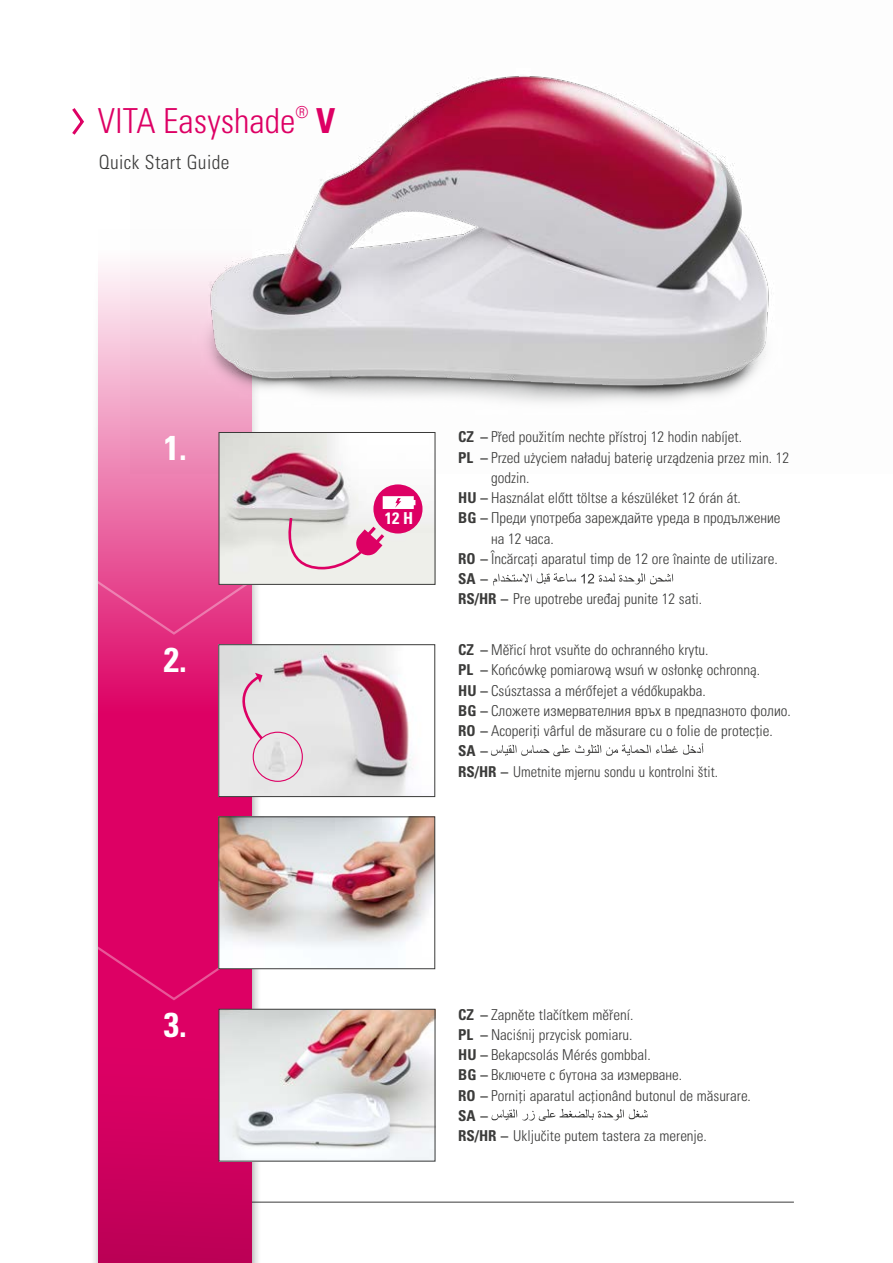
<style>
.page{position:relative;width:893px;height:1263px;background:#fff}
.page>*{position:absolute;margin:0;border:0;box-sizing:border-box;transform-origin:0 0}
.t1{font:300 condensed 34.5px "Univers LT";color:#dd0064}
.t2{font:700 condensed 34.5px "Univers LT";color:#fff}
.t3{font:300 condensed 19.5px "Univers LT";letter-spacing:.02em;color:#3b3b3a}
.t4{font:700 condensed 16.5px "Univers LT";color:#fff}
.t5{font:15px/20.2px "Univers LTCYR 47 Light Cond";color:#3b3b3a}
.t6{font:15px "Univers LTCYR 47 Light Cond";color:#3b3b3a;scale:.96 1}
.t7{font:700 condensed 15px "Univers LT";color:#3b3b3a}
.s1{font-weight:700}
.s2{font-family:"Univers LT";font-weight:700;font-stretch:condensed}
</style>
<div class="page">
<hr style="left:99px;top:1202px;width:695px;height:1px;background:#3b3b3a">
<div style="left:91px;top:225px;width:171px;height:1038px;background:#000;opacity:.4"></div>
<svg style="left:99px;top:230px;width:153px;height:1033px;background:#db2175"></svg>
<svg style="left:99px;top:578px;width:153px;height:58px;background:#e43d88"></svg>
<div style="left:99px;top:944px;width:153px;height:58px;background:#dd0064"></div>
<img style="left:130px;top:76px;width:639px;height:397px">
<svg style="left:72px;top:108px;width:12px;height:27px"></svg>
<img style="left:221px;top:434px;width:212px;height:149px">
<div style="left:219px;top:432px;width:216px;height:153px;border:1px solid #3b3b3a"></div>
<img style="left:221px;top:646px;width:191px;height:149px">
<div style="left:219px;top:644px;width:216px;height:153px;border:1px solid #3b3b3a"></div>
<img style="left:221px;top:819px;width:212px;height:148px">
<div style="left:219px;top:817px;width:216px;height:152px;border:1px solid #3b3b3a"></div>
<img style="left:221px;top:1011px;width:212px;height:148px">
<div style="left:373px;top:484px;width:49px;height:49px;background:#dd0064;border-radius:50%"></div>
<svg style="left:383px;top:496px;width:32px;height:13px"></svg>
<svg style="left:280px;top:515px;width:104px;height:56px;background:#e5c6d0"></svg>
<svg style="left:229px;top:673px;width:36px;height:69px;background:#e4d0d9"></svg>
<div style="left:253px;top:732px;width:50px;height:50px;border:1px solid #dd0064;border-radius:50%"></div>
<svg style="left:493px;top:573px;width:180px;height:13px"></svg>
<svg style="left:491px;top:743px;width:212px;height:13px"></svg>
<svg style="left:492px;top:1109px;width:156px;height:12px"></svg>
<h1 class="t1" style="left:98px;top:100px;width:239px">VITA Easyshade<sup>®</sup> <span class="s1">V</span></h1>
<h2 class="t3" style="left:99px;top:150px;width:132px">Quick Start Guide</h2>
<h1 class="t2" style="left:164px;top:426px;width:24px">1.</h1>
<p class="t5" style="left:458px;top:426px;width:285px"><span class="s2">CZ –</span> Před použitím nechte přístroj 12 hodin nabíjet.</p>
<p class="t5" style="left:458px;top:446px;width:332px"><span class="s2">PL –</span> Przed użyciem naładuj baterię urządzenia przez min. 12</p>
<p class="t5" style="left:491px;top:467px;width:40px">godzin.</p>
<p class="t5" style="left:458px;top:487px;width:284px"><span class="s2">HU –</span> Használat előtt töltse a készüléket 12 órán át.</p>
<p class="t5" style="left:458px;top:507px;width:324px"><span class="s2">BG –</span> Преди употреба зареждайте уреда в продължение</p>
<p class="t5" style="left:491px;top:527px;width:64px">на 12 часа.</p>
<p class="t5" style="left:458px;top:548px;width:321px"><span class="s2">RO –</span> Încărcați aparatul timp de 12 ore înainte de utilizare.</p>
<p class="t7" style="left:458px;top:570px;width:31px">SA –</p>
<p class="t5" style="left:458px;top:588px;width:246px"><span class="s2">RS/HR –</span> Pre upotrebe uređaj punite 12 sati.</p>
<p class="t4" style="left:385px;top:508px;width:30px">12 H</p>
<h1 class="t2" style="left:164px;top:638px;width:24px">2.</h1>
<p class="t5" style="left:458px;top:639px;width:334px"><span class="s2">CZ –</span> Měřicí hrot vsuňte do ochranného krytu.<br><span class="s2">PL –</span> Końcówkę pomiarową wsuń w osłonkę ochronną.<br><span class="s2">HU –</span> Csúsztassa a mérőfejet a védőkupakba.<br><span class="s2">BG –</span> Сложете измервателния връх в предпазното фолио.<br><span class="s2">RO –</span> Acoperiți vârful de măsurare cu o folie de protecție.</p>
<p class="t7" style="left:458px;top:742px;width:31px">SA –</p>
<p class="t6" style="left:458px;top:761px;width:272px"><span class="s2">RS/HR –</span> Umetnite mjernu sondu u kontrolni štit.</p>
<h1 class="t2" style="left:164px;top:1003px;width:24px">3.</h1>
<p class="t5" style="left:458px;top:1003px;width:294px"><span class="s2">CZ –</span> Zapněte tlačítkem měření.<br><span class="s2">PL –</span> Naciśnij przycisk pomiaru.<br><span class="s2">HU –</span> Bekapcsolás Mérés gombbal.<br><span class="s2">BG –</span> Включете с бутона за измерване.<br><span class="s2">RO –</span> Porniți aparatul acționând butonul de măsurare.</p>
<p class="t7" style="left:458px;top:1106px;width:31px">SA –</p>
<p class="t5" style="left:458px;top:1125px;width:250px"><span class="s2">RS/HR –</span> Uključite putem tastera za merenje.</p>
</div>
